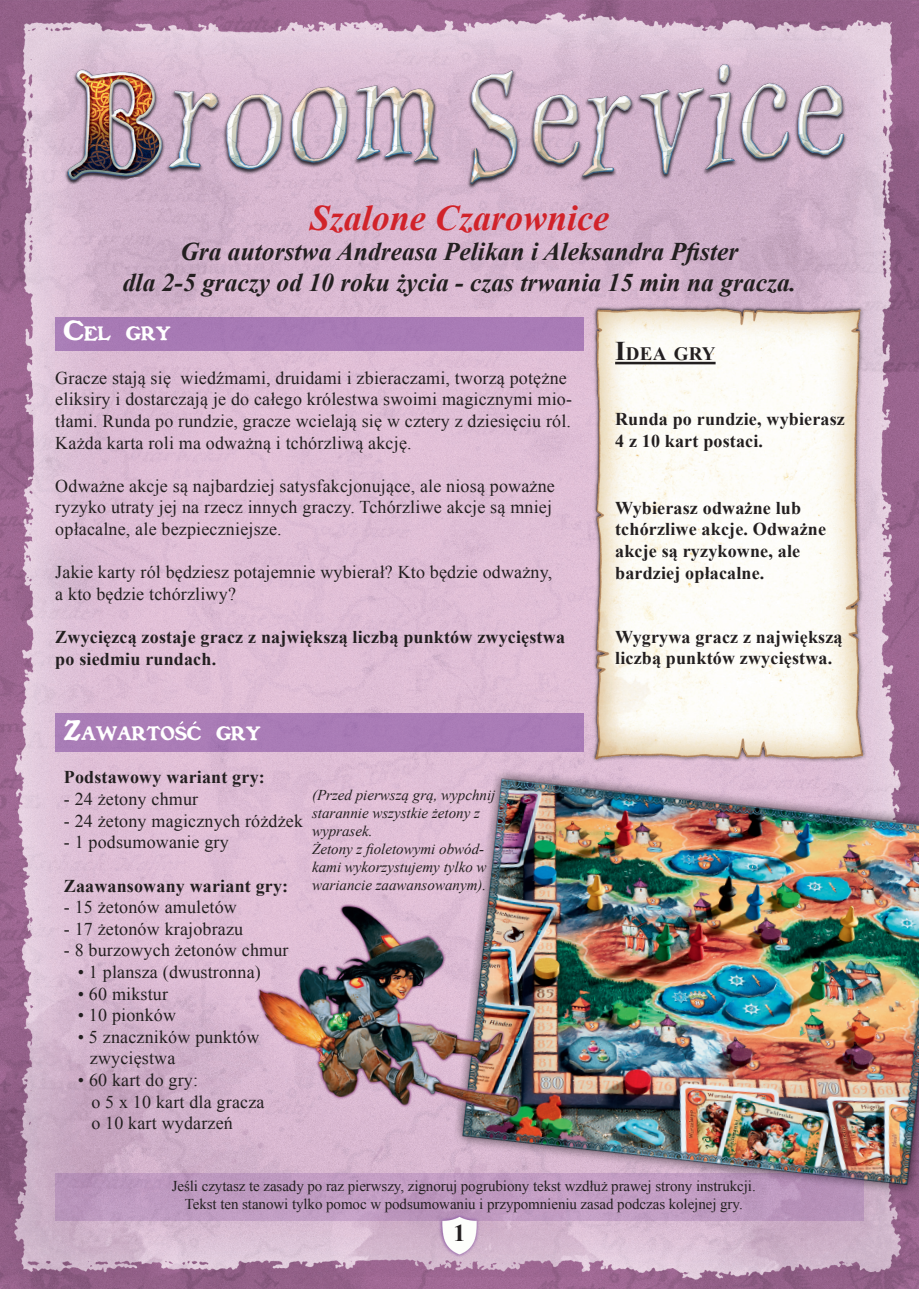
<style>
.page{position:relative;width:919px;height:1289px;background:#fff}
.page>*{position:absolute;margin:0;border:0;box-sizing:border-box;transform-origin:0 0}
.t1{font:italic 700 36px "Times New Roman";color:#d1232a}
.t2{font:italic 700 25.5px/30.6px "Times New Roman";color:#231f20;text-align:center}
.t3{font:700 24px "Times New Roman";color:#231f20}
.t4{font:18.9px "Benjamin Franklin";letter-spacing:.015em;color:#fff}
.t5{font:700 18.9px "Times New Roman";letter-spacing:.015em;color:#231f20}
.t6{font:18px/21.6px "Times New Roman";letter-spacing:.01em;color:#231f20}
.t7{font:700 18px/21.6px "Times New Roman";letter-spacing:.01em;color:#231f20}
.t8{font:15px/18px "Times New Roman";letter-spacing:-.005em;color:#231f20;text-align:center}
.t9{font:italic 15px/18px "Times New Roman";color:#231f20}
.s1{font-size:27px}
</style>
<div class="page">
<img style="left:0;top:0;width:918px;height:1288px">
<img style="left:589px;top:302px;width:278px;height:459px">
<hr style="left:615px;top:362px;width:100px;height:2px;background:#231f20">
<div style="left:55px;top:713px;width:529px;height:39px;background:#aa7cb6"></div>
<div style="left:55px;top:317px;width:529px;height:34px;background:#a87bb6"></div>
<img style="left:450px;top:761px;width:468px;height:455px">
<img style="left:236px;top:887px;width:301px;height:268px">
<div style="left:55px;top:1172px;width:808px;height:48px;background:#bf9bc0"></div>
<div style="left:438px;top:1213px;width:42px;height:44px;background:#743a97;opacity:.75"></div>
<img style="left:439px;top:1214px;width:41px;height:42px">
<img style="left:60px;top:60px;width:803px;height:148px">
<h1 class="t1" style="left:310px;top:192px;width:301px">Szalone Czarownice</h1>
<h2 class="t2" style="left:123px;top:236px;width:674px">Gra autorstwa Andreasa Pelikan i Aleksandra Pfister<br>dla 2-5 graczy od 10 roku życia - czas trwania 15 min na gracza.</h2>
<p class="t4" style="left:64px;top:321px;width:108px"><span class="s1">C</span>EL GRY</p>
<p class="t6" style="left:55px;top:366px;width:518px">Gracze stają się wiedźmami, druidami i zbieraczami, tworzą potężne eliksiry i dostarczają je do całego królestwa swoimi magicznymi mio&shy;tłami. Runda po rundzie, gracze wcielają się w cztery z dziesięciu ról.<br>Każda karta roli ma odważną i tchórzliwą akcję.</p>
<p class="t6" style="left:55px;top:474px;width:501px">Odważne akcje są najbardziej satysfakcjonujące, ale niosą poważne ryzyko utraty jej na rzecz innych graczy. Tchórzliwe akcje są mniej opłacalne, ale bezpieczniejsze.</p>
<p class="t6" style="left:55px;top:561px;width:498px">Jakie karty ról będziesz potajemnie wybierał? Kto będzie odważny, a kto będzie tchórzliwy?</p>
<p class="t7" style="left:55px;top:625px;width:511px">Zwycięzcą zostaje gracz z największą liczbą punktów zwycięstwa po siedmiu rundach.</p>
<p class="t4" style="left:64px;top:721px;width:198px"><span class="s1">Z</span>AWARTOSC GRY</p>
<p class="t7" style="left:64px;top:766px;width:202px">Podstawowy wariant gry:</p>
<p class="t6" style="left:64px;top:788px;width:136px">- 24 żetony chmur</p>
<p class="t6" style="left:64px;top:809px;width:241px">- 24 żetony magicznych różdżek</p>
<p class="t6" style="left:64px;top:831px;width:166px">- 1 podsumowanie gry</p>
<p class="t7" style="left:64px;top:874px;width:226px">Zaawansowany wariant gry:</p>
<p class="t6" style="left:64px;top:896px;width:175px">- 15 żetonów amuletów</p>
<p class="t6" style="left:64px;top:917px;width:181px">- 17 żetonów krajobrazu</p>
<p class="t6" style="left:64px;top:939px;width:226px">- 8 burzowych żetonów chmur</p>
<p class="t6" style="left:78px;top:960px;width:184px">• 1 plansza (dwustronna)</p>
<p class="t6" style="left:78px;top:982px;width:92px">• 60 mikstur</p>
<p class="t6" style="left:78px;top:1004px;width:100px">• 10 pionków</p>
<p class="t6" style="left:90px;top:1025px;width:171px;text-indent:-12px">• 5 znaczników punktów zwycięstwa</p>
<p class="t6" style="left:91px;top:1068px;width:175px;text-indent:-14px">• 60 kart do gry:<br>o 5 x 10 kart dla gracza o 10 kart wydarzeń</p>
<p class="t9" style="left:312px;top:785px;width:185px">(Przed pierwszą grą, wypchnij starannie wszystkie żetony z wyprasek.<br>Żetony z fioletowymi obwód&shy;kami wykorzystujemy tylko w wariancie zaawansowanym).</p>
<p class="t5" style="left:615px;top:341px;width:102px"><span class="s1">I</span>DEA GRY</p>
<p class="t7" style="left:615px;top:407px;width:231px">Runda po rundzie, wybierasz<br>4 z 10 kart postaci.</p>
<p class="t7" style="left:615px;top:496px;width:212px">Wybierasz odważne lub tchórzliwe akcje. Odważne akcje są ryzykowne, ale bardziej opłacalne.</p>
<p class="t7" style="left:615px;top:625px;width:229px">Wygrywa gracz z największą liczbą punktów zwycięstwa.</p>
<p class="t8" style="left:172px;top:1177px;width:585px">Jeśli czytasz te zasady po raz pierwszy, zignoruj pogrubiony tekst wzdłuż prawej strony instrukcji.<br>Tekst ten stanowi tylko pomoc w podsumowaniu i przypomnieniu zasad podczas kolejnej gry.</p>
<h3 class="t3" style="left:453px;top:1216px;width:13px">1</h3>
</div>
